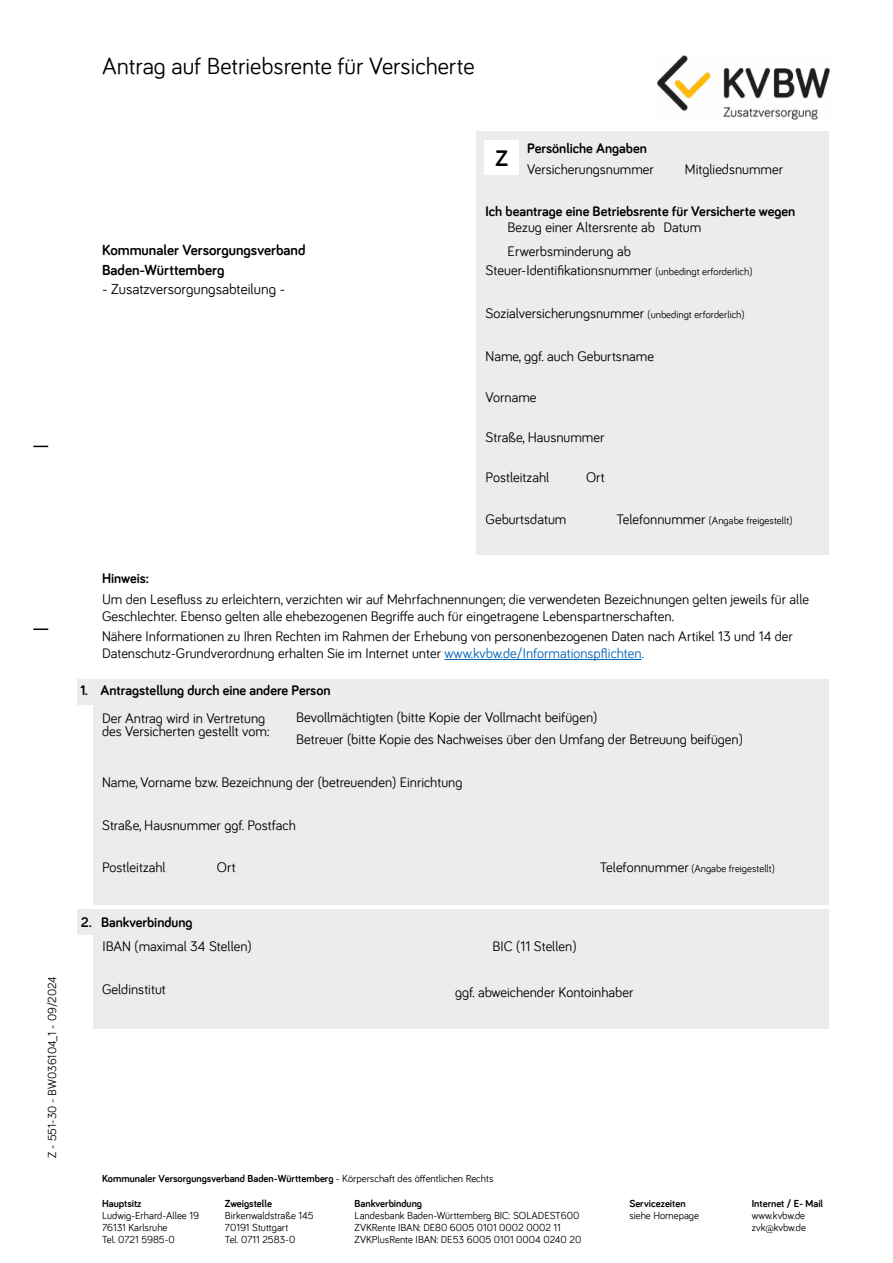
<style>
.page{position:relative;width:893px;height:1263px;background:#fff}
.page>*{position:absolute;margin:0;border:0;box-sizing:border-box;transform-origin:0 0}
.Formatgruppe_1_H1_Überschrift{font:24px "Bariol";color:#000}
.t1{font:700 23.25px "Bariol";color:#000}
.P_Adressfeld_fett{font:700 15px "Bariol";color:#000}
.P_Adressfeld_Regular{font:15px "Bariol";color:#000}
.Formatgruppe_1_P_Form_reg{font:14.25px "Bariol";color:#000}
.Formatgruppe_1_P_Hinweise_Regular{font:14.25px/16.5px "Bariol";color:#000}
.Formatgruppe_1_H2_Hinweise_9_5_11{font:700 14.25px "Bariol";color:#000}
.Formatgruppe_1_P_Form_bold{font:700 14.25px "Bariol";color:#000}
.t2{font:12px "Bariol";color:#000}
.Formatgruppe_1_Fußzeile{font:10.5px "Bariol";color:#000}
.Formatgruppe_1_Fußzeile-2{font:700 10.5px "Bariol";color:#000}
.Formatgruppe_1_P_Form_reg-2{font:10.5px "Bariol";color:#000}
.s1{font-size:10.5px}
.s2{font-size:14.25px}
.s3{color:#0064b8}
.s4{font-weight:400}
</style>
<div class="page">
<svg style="left:33px;top:446px;width:15px;height:1px"></svg>
<svg style="left:33px;top:628px;width:15px;height:2px"></svg>
<img style="left:656px;top:55px;width:174px;height:64px">
<div style="left:94px;top:679px;width:735px;height:226px;background:#ececec"></div>
<div style="left:77px;top:679px;width:17px;height:26px;background:#ececec"></div>
<div style="left:94px;top:909px;width:735px;height:120px;background:#ececec"></div>
<div style="left:77px;top:909px;width:17px;height:26px;background:#ececec"></div>
<div style="left:476px;top:132px;width:353px;height:423px;background:#ececec"></div>
<div style="left:485px;top:140px;width:34px;height:34px;background:#fff"></div>
<hr style="left:444px;top:659px;width:198px;height:1px;background:#0064b8">
<h1 class="Formatgruppe_1_H1_Überschrift" style="left:102px;top:50px;width:374px">Antrag auf Betriebsrente für Versicherte</h1>
<p class="t2" style="left:44px;top:1157px;width:183px;rotate:-90deg">Z - 551-30 - BW036104_1 - 09/2024</p>
<p class="t1" style="left:495px;top:143px;width:14px">Z</p>
<h2 class="Formatgruppe_1_H2_Hinweise_9_5_11" style="left:527px;top:138px;width:121px">Persönliche Angaben</h2>
<p class="Formatgruppe_1_P_Form_reg" style="left:527px;top:160px;width:128px">Versicherungsnummer</p>
<p class="Formatgruppe_1_P_Form_reg" style="left:685px;top:160px;width:100px">Mitgliedsnummer</p>
<p class="P_Adressfeld_fett" style="left:102px;top:240px;width:205px">Kommunaler Versorgungsverband</p>
<p class="P_Adressfeld_fett" style="left:102px;top:259px;width:124px">Baden-Württemberg</p>
<p class="P_Adressfeld_Regular" style="left:102px;top:279px;width:185px">- Zusatzversorgungsabteilung -</p>
<p class="Formatgruppe_1_P_Form_bold" style="left:486px;top:201px;width:311px">Ich beantrage eine Betriebsrente für Versicherte wegen</p>
<p class="Formatgruppe_1_P_Hinweise_Regular" style="left:508px;top:218px;width:149px">Bezug einer Altersrente ab</p>
<p class="Formatgruppe_1_P_Form_reg" style="left:508px;top:241px;width:125px">Erwerbsminderung ab</p>
<p class="Formatgruppe_1_P_Form_reg" style="left:663px;top:217px;width:39px">Datum</p>
<p class="Formatgruppe_1_P_Form_reg" style="left:486px;top:261px;width:268px">Steuer-Identifikationsnummer <span class="s1">(unbedingt erforderlich)</span></p>
<p class="Formatgruppe_1_P_Form_reg" style="left:486px;top:303px;width:260px">Sozialversicherungsnummer <span class="s1">(unbedingt erforderlich)</span></p>
<p class="Formatgruppe_1_P_Form_reg" style="left:486px;top:346px;width:170px">Name, ggf. auch Geburtsname</p>
<p class="Formatgruppe_1_P_Form_reg" style="left:486px;top:388px;width:52px">Vorname</p>
<p class="Formatgruppe_1_P_Form_reg" style="left:486px;top:428px;width:120px">Straße, Hausnummer</p>
<p class="Formatgruppe_1_P_Form_reg" style="left:486px;top:467px;width:65px">Postleitzahl</p>
<p class="Formatgruppe_1_P_Form_reg" style="left:586px;top:467px;width:20px">Ort</p>
<p class="Formatgruppe_1_P_Form_reg" style="left:486px;top:510px;width:82px">Geburtsdatum</p>
<p class="Formatgruppe_1_P_Form_reg-2" style="left:616px;top:513px;width:178px"><span class="s2">Telefonnummer</span> (Angabe freigestellt)</p>
<h2 class="Formatgruppe_1_H2_Hinweise_9_5_11" style="left:102px;top:569px;width:49px">Hinweis:</h2>
<p class="Formatgruppe_1_P_Hinweise_Regular" style="left:102px;top:590px;width:708px">Um den Lesefluss zu erleichtern, verzichten wir auf Mehrfachnennungen; die verwendeten Bezeichnungen gelten jeweils für alle<br>Geschlechter. Ebenso gelten alle ehebezogenen Begriffe auch für eingetragene Lebenspartnerschaften.</p>
<p class="Formatgruppe_1_P_Hinweise_Regular" style="left:102px;top:628px;width:692px">Nähere Informationen zu Ihren Rechten im Rahmen der Erhebung von personenbezogenen Daten nach Artikel 13 und 14 der<br>Datenschutz-Grundverordnung erhalten Sie im Internet unter <span class="s3">www.kvbw.de/Informationspflichten.</span></p>
<h2 class="Formatgruppe_1_H2_Hinweise_9_5_11" style="left:80px;top:680px;width:252px">1. Antragstellung durch eine andere Person</h2>
<p class="Formatgruppe_1_P_Form_reg" style="left:102px;top:709px;width:165px">Der Antrag wird in Vertretung</p>
<p class="Formatgruppe_1_P_Form_reg" style="left:102px;top:721px;width:169px">des Versicherten gestellt vom:</p>
<p class="Formatgruppe_1_P_Form_reg" style="left:102px;top:773px;width:362px">Name, Vorname bzw. Bezeichnung der (betreuenden) Einrichtung</p>
<p class="Formatgruppe_1_P_Form_reg" style="left:102px;top:815px;width:195px">Straße, Hausnummer ggf. Postfach</p>
<p class="Formatgruppe_1_P_Form_reg" style="left:102px;top:858px;width:65px">Postleitzahl</p>
<p class="Formatgruppe_1_P_Form_reg" style="left:217px;top:858px;width:20px">Ort</p>
<p class="Formatgruppe_1_P_Form_reg-2" style="left:600px;top:861px;width:177px"><span class="s2">Telefonnummer</span> (Angabe freigestellt)</p>
<p class="Formatgruppe_1_P_Form_reg" style="left:296px;top:708px;width:303px">Bevollmächtigten (bitte Kopie der Vollmacht beifügen)</p>
<p class="Formatgruppe_1_P_Form_reg" style="left:296px;top:730px;width:448px">Betreuer (bitte Kopie des Nachweises über den Umfang der Betreuung beifügen)</p>
<h2 class="Formatgruppe_1_H2_Hinweise_9_5_11" style="left:81px;top:913px;width:113px">2. Bankverbindung</h2>
<p class="Formatgruppe_1_P_Form_reg" style="left:102px;top:937px;width:151px">IBAN (maximal 34 Stellen)</p>
<p class="Formatgruppe_1_P_Form_reg" style="left:492px;top:937px;width:85px">BIC (11 Stellen)</p>
<p class="Formatgruppe_1_P_Form_reg" style="left:102px;top:980px;width:65px">Geldinstitut</p>
<p class="Formatgruppe_1_P_Form_reg" style="left:455px;top:982px;width:180px">ggf. abweichender Kontoinhaber</p>
<h1 class="Formatgruppe_1_Fußzeile-2" style="left:102px;top:1171px;width:393px">Kommunaler Versorgungsverband Baden-Württemberg <span class="s4">- Körperschaft des öffentlichen Rechts</span></h1>
<h1 class="Formatgruppe_1_Fußzeile-2" style="left:102px;top:1197px;width:41px">Hauptsitz</h1>
<h1 class="Formatgruppe_1_Fußzeile" style="left:102px;top:1209px;width:98px">Ludwig-Erhard-Allee 19</h1>
<h1 class="Formatgruppe_1_Fußzeile" style="left:102px;top:1221px;width:67px">76131 Karlsruhe</h1>
<h1 class="Formatgruppe_1_Fußzeile" style="left:102px;top:1233px;width:74px">Tel. 0721 5985-0</h1>
<h1 class="Formatgruppe_1_Fußzeile-2" style="left:225px;top:1197px;width:49px">Zweigstelle</h1>
<h1 class="Formatgruppe_1_Fußzeile" style="left:225px;top:1209px;width:90px">Birkenwaldstraße 145</h1>
<h1 class="Formatgruppe_1_Fußzeile" style="left:225px;top:1221px;width:65px">70191 Stuttgart</h1>
<h1 class="Formatgruppe_1_Fußzeile" style="left:225px;top:1233px;width:72px">Tel. 0711 2583-0</h1>
<h1 class="Formatgruppe_1_Fußzeile-2" style="left:355px;top:1197px;width:69px">Bankverbindung</h1>
<h1 class="Formatgruppe_1_Fußzeile" style="left:355px;top:1209px;width:226px">Landesbank Baden-Württemberg BIC: SOLADEST600</h1>
<h1 class="Formatgruppe_1_Fußzeile" style="left:355px;top:1221px;width:208px">ZVKRente IBAN: DE80 6005 0101 0002 0002 11</h1>
<h1 class="Formatgruppe_1_Fußzeile" style="left:355px;top:1233px;width:228px">ZVKPlusRente IBAN: DE53 6005 0101 0004 0240 20</h1>
<h1 class="Formatgruppe_1_Fußzeile-2" style="left:629px;top:1197px;width:58px">Servicezeiten</h1>
<h1 class="Formatgruppe_1_Fußzeile" style="left:629px;top:1209px;width:71px">siehe Homepage</h1>
<h1 class="Formatgruppe_1_Fußzeile-2" style="left:752px;top:1197px;width:73px">Internet / E- Mail</h1>
<h1 class="Formatgruppe_1_Fußzeile" style="left:752px;top:1209px;width:55px">www.kvbw.de</h1>
<h1 class="Formatgruppe_1_Fußzeile" style="left:752px;top:1221px;width:56px">zvk@kvbw.de</h1>
</div>
